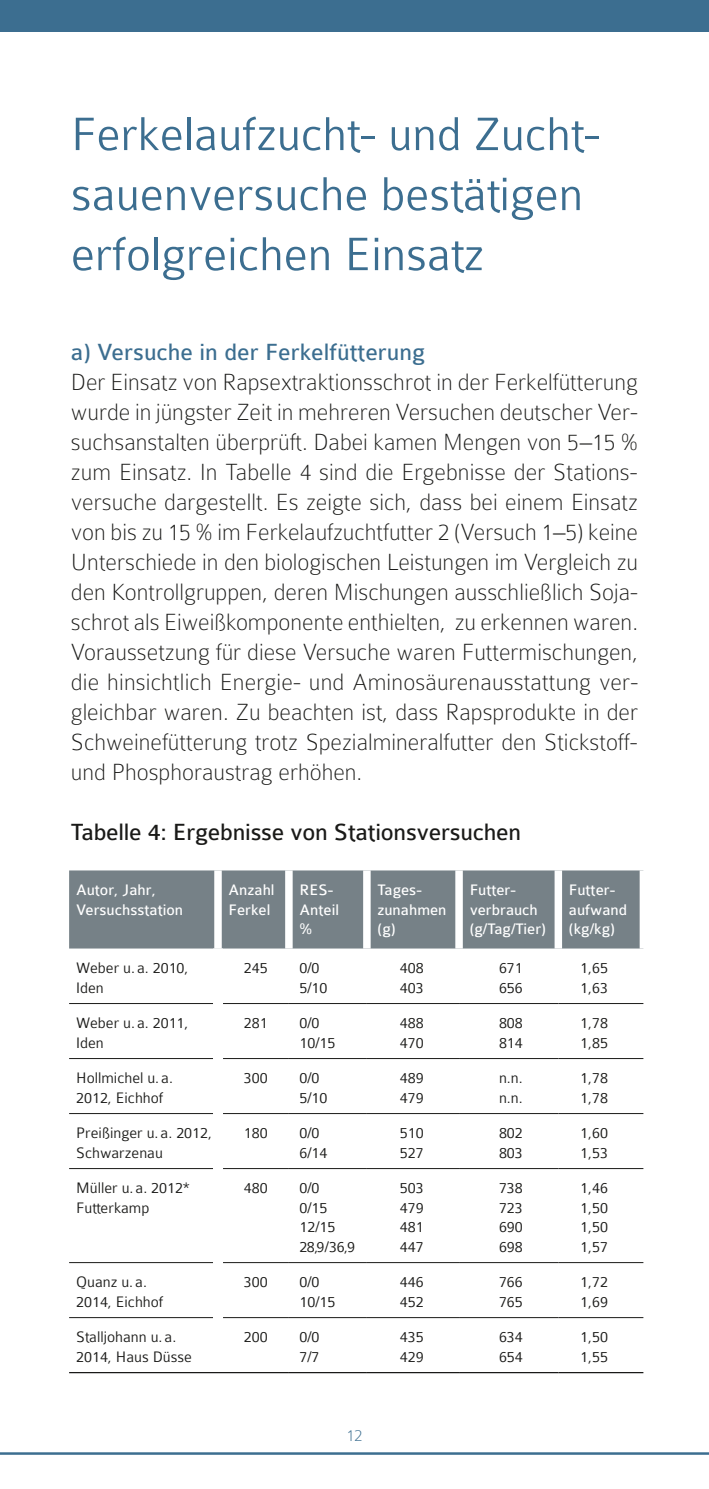
<style>
.page{position:relative;width:709px;height:1489px;background:#fff}
.page>*{position:absolute;margin:0;border:0;box-sizing:border-box;transform-origin:0 0}
.t1{font:300 50px/60px "Colaborate";color:#3c6e90}
.t2{font:100 25px/30px "Colaborate";color:#1a1a18;text-align:justify}
.t3{font:25px "Colaborate";letter-spacing:-.01em;color:#1a1a18}
.t4{font:25px "Colaborate";color:#3c6e90}
.t5{font:100 17.5px "Colaborate";color:#3c6e90}
.t6{font:300 16.25px/19.5px "Colaborate";color:#1a1a18}
.t7{font:16.25px/19.5px "Colaborate";color:#fff}
</style>
<div class="page">
<div style="left:0;top:0;width:709px;height:32px;background:#3c6e90"></div>
<hr style="left:0;top:1452px;width:709px;height:2px;background:#3c6e90">
<div style="left:69px;top:870px;width:570px;height:78px;background:#768187"></div>
<hr style="left:69px;top:1003px;width:144px;height:1px;background:#1a1a18">
<hr style="left:223px;top:1003px;width:66px;height:1px;background:#1a1a18">
<hr style="left:289px;top:1003px;width:78px;height:1px;background:#1a1a18">
<hr style="left:367px;top:1003px;width:92px;height:1px;background:#1a1a18">
<hr style="left:459px;top:1003px;width:99px;height:1px;background:#1a1a18">
<hr style="left:558px;top:1003px;width:85px;height:1px;background:#1a1a18">
<hr style="left:69px;top:1058px;width:144px;height:1px;background:#1a1a18">
<hr style="left:223px;top:1058px;width:66px;height:1px;background:#1a1a18">
<hr style="left:289px;top:1058px;width:78px;height:1px;background:#1a1a18">
<hr style="left:367px;top:1058px;width:92px;height:1px;background:#1a1a18">
<hr style="left:459px;top:1058px;width:99px;height:1px;background:#1a1a18">
<hr style="left:558px;top:1058px;width:85px;height:1px;background:#1a1a18">
<hr style="left:69px;top:1113px;width:144px;height:1px;background:#1a1a18">
<hr style="left:223px;top:1113px;width:66px;height:1px;background:#1a1a18">
<hr style="left:289px;top:1113px;width:78px;height:1px;background:#1a1a18">
<hr style="left:367px;top:1113px;width:92px;height:1px;background:#1a1a18">
<hr style="left:459px;top:1113px;width:99px;height:1px;background:#1a1a18">
<hr style="left:558px;top:1113px;width:85px;height:1px;background:#1a1a18">
<hr style="left:69px;top:1168px;width:144px;height:1px;background:#1a1a18">
<hr style="left:223px;top:1168px;width:66px;height:1px;background:#1a1a18">
<hr style="left:289px;top:1168px;width:78px;height:1px;background:#1a1a18">
<hr style="left:367px;top:1168px;width:92px;height:1px;background:#1a1a18">
<hr style="left:459px;top:1168px;width:99px;height:1px;background:#1a1a18">
<hr style="left:558px;top:1168px;width:85px;height:1px;background:#1a1a18">
<hr style="left:69px;top:1261px;width:144px;height:1px;background:#1a1a18">
<hr style="left:223px;top:1261px;width:66px;height:1px;background:#1a1a18">
<hr style="left:289px;top:1261px;width:78px;height:1px;background:#1a1a18">
<hr style="left:367px;top:1261px;width:92px;height:1px;background:#1a1a18">
<hr style="left:459px;top:1261px;width:99px;height:1px;background:#1a1a18">
<hr style="left:558px;top:1261px;width:85px;height:1px;background:#1a1a18">
<hr style="left:69px;top:1316px;width:144px;height:1px;background:#1a1a18">
<hr style="left:223px;top:1316px;width:66px;height:1px;background:#1a1a18">
<hr style="left:289px;top:1316px;width:78px;height:1px;background:#1a1a18">
<hr style="left:367px;top:1316px;width:92px;height:1px;background:#1a1a18">
<hr style="left:459px;top:1316px;width:99px;height:1px;background:#1a1a18">
<hr style="left:558px;top:1316px;width:85px;height:1px;background:#1a1a18">
<div style="left:214px;top:870px;width:8px;height:78px;background:#fff"></div>
<div style="left:285px;top:870px;width:8px;height:78px;background:#fff"></div>
<div style="left:363px;top:870px;width:7px;height:78px;background:#fff"></div>
<div style="left:455px;top:870px;width:8px;height:78px;background:#fff"></div>
<div style="left:554px;top:870px;width:8px;height:78px;background:#fff"></div>
<hr style="left:69px;top:1371px;width:149px;height:2px;background:#1a1a18">
<hr style="left:218px;top:1371px;width:71px;height:2px;background:#1a1a18">
<hr style="left:289px;top:1371px;width:78px;height:2px;background:#1a1a18">
<hr style="left:367px;top:1371px;width:92px;height:2px;background:#1a1a18">
<hr style="left:459px;top:1371px;width:99px;height:2px;background:#1a1a18">
<hr style="left:558px;top:1371px;width:85px;height:2px;background:#1a1a18">
<h1 class="t1" style="left:71px;top:104px;width:530px">Ferkelaufzucht- und Zucht&shy;sauenversuche bestätigen erfolgreichen Einsatz</h1>
<p class="t4" style="left:71px;top:339px;width:356px">a) Versuche in der Ferkelfütterung</p>
<p class="t2" style="left:71px;top:367px;width:569px">Der Einsatz von Rapsextraktionsschrot in der Ferkelfütterung wurde in jüngster Zeit in mehreren Versuchen deutscher Ver&shy;suchsanstalten überprüft. Dabei kamen Mengen von 5–15 % zum Einsatz. In Tabelle 4 sind die Ergebnisse der Stations&shy;versuche dargestellt. Es zeigte sich, dass bei einem Einsatz von bis zu 15 % im Ferkelaufzuchtfutter 2 (Versuch 1–5) keine Unterschiede in den biologischen Leistungen im Vergleich zu den Kontrollgruppen, deren Mischungen ausschließlich Soja&shy;schrot als Eiweißkomponente enthielten, zu erkennen waren.<br>Voraussetzung für diese Versuche waren Futtermischungen, die hinsichtlich Energie- und Aminosäurenausstattung ver&shy;gleichbar waren. Zu beachten ist, dass Rapsprodukte in der Schweinefütterung trotz Spezialmineralfutter den Stickstoff&shy;und Phosphoraustrag erhöhen.</p>
<p class="t3" style="left:71px;top:819px;width:452px">Tabelle 4: Ergebnisse von Stationsversuchen</p>
<p class="t7" style="left:76px;top:880px;width:108px">Autor, Jahr,<br>Versuchsstation</p>
<p class="t7" style="left:229px;top:880px;width:47px">Anzahl<br>Ferkel</p>
<p class="t7" style="left:299px;top:880px;width:41px">RES-<br>Anteil %</p>
<p class="t7" style="left:377px;top:880px;width:71px">Tages&shy;zunahmen (g)</p>
<p class="t7" style="left:469px;top:880px;width:78px">Futter&shy;verbrauch (g/Tag/Tier)</p>
<p class="t7" style="left:569px;top:880px;width:60px">Futter&shy;aufwand (kg/kg)</p>
<p class="t6" style="left:76px;top:958px;width:114px">Weber u. a. 2010,<br>Iden</p>
<p class="t6" style="left:244px;top:958px;width:25px">245</p>
<p class="t6" style="left:299px;top:958px;width:29px">0/0<br>5/10</p>
<p class="t6" style="left:400px;top:958px;width:25px">408<br>403</p>
<p class="t6" style="left:499px;top:958px;width:25px">671<br>656</p>
<p class="t6" style="left:580px;top:958px;width:29px">1,65<br>1,63</p>
<p class="t6" style="left:76px;top:1013px;width:114px">Weber u. a. 2011,<br>Iden</p>
<p class="t6" style="left:244px;top:1013px;width:25px">281</p>
<p class="t6" style="left:299px;top:1013px;width:37px">0/0<br>10/15</p>
<p class="t6" style="left:400px;top:1013px;width:25px">488<br>470</p>
<p class="t6" style="left:499px;top:1013px;width:25px">808<br>814</p>
<p class="t6" style="left:580px;top:1013px;width:29px">1,78<br>1,85</p>
<p class="t6" style="left:76px;top:1068px;width:98px">Hollmichel u. a.<br>2012, Eichhof</p>
<p class="t6" style="left:244px;top:1068px;width:25px">300</p>
<p class="t6" style="left:299px;top:1068px;width:29px">0/0<br>5/10</p>
<p class="t6" style="left:400px;top:1068px;width:25px">489<br>479</p>
<p class="t6" style="left:499px;top:1068px;width:25px">n.n. n.n.</p>
<p class="t6" style="left:580px;top:1068px;width:29px">1,78<br>1,78</p>
<p class="t6" style="left:76px;top:1123px;width:137px">Preißinger u. a. 2012,<br>Schwarzenau</p>
<p class="t6" style="left:244px;top:1123px;width:25px">180</p>
<p class="t6" style="left:299px;top:1123px;width:29px">0/0<br>6/14</p>
<p class="t6" style="left:400px;top:1123px;width:25px">510<br>527</p>
<p class="t6" style="left:499px;top:1123px;width:25px">802<br>803</p>
<p class="t6" style="left:580px;top:1123px;width:29px">1,60<br>1,53</p>
<p class="t6" style="left:76px;top:1178px;width:115px">Müller u. a. 2012*<br>Futterkamp</p>
<p class="t6" style="left:244px;top:1178px;width:25px">480</p>
<p class="t6" style="left:299px;top:1178px;width:57px">0/0<br>0/15<br>12/15<br>28,9/36,9</p>
<p class="t6" style="left:400px;top:1178px;width:25px;text-align:justify">503<br>479<br>481<br>447</p>
<p class="t6" style="left:499px;top:1178px;width:25px;text-align:justify">738<br>723<br>690<br>698</p>
<p class="t6" style="left:580px;top:1178px;width:29px;text-align:justify">1,46<br>1,50<br>1,50<br>1,57</p>
<p class="t6" style="left:76px;top:1272px;width:89px">Quanz u. a.<br>2014, Eichhof</p>
<p class="t6" style="left:244px;top:1272px;width:25px">300</p>
<p class="t6" style="left:299px;top:1272px;width:37px">0/0<br>10/15</p>
<p class="t6" style="left:400px;top:1272px;width:25px">446<br>452</p>
<p class="t6" style="left:499px;top:1272px;width:25px">766<br>765</p>
<p class="t6" style="left:580px;top:1272px;width:29px">1,72<br>1,69</p>
<p class="t6" style="left:76px;top:1327px;width:117px">Stalljohann u. a.<br>2014, Haus Düsse</p>
<p class="t6" style="left:244px;top:1327px;width:25px">200</p>
<p class="t6" style="left:299px;top:1327px;width:21px">0/0<br>7/7</p>
<p class="t6" style="left:400px;top:1327px;width:25px">435<br>429</p>
<p class="t6" style="left:499px;top:1327px;width:25px">634<br>654</p>
<p class="t6" style="left:580px;top:1327px;width:29px">1,50<br>1,55</p>
<p class="t5" style="left:346px;top:1425px;width:18px">12</p>
</div>
